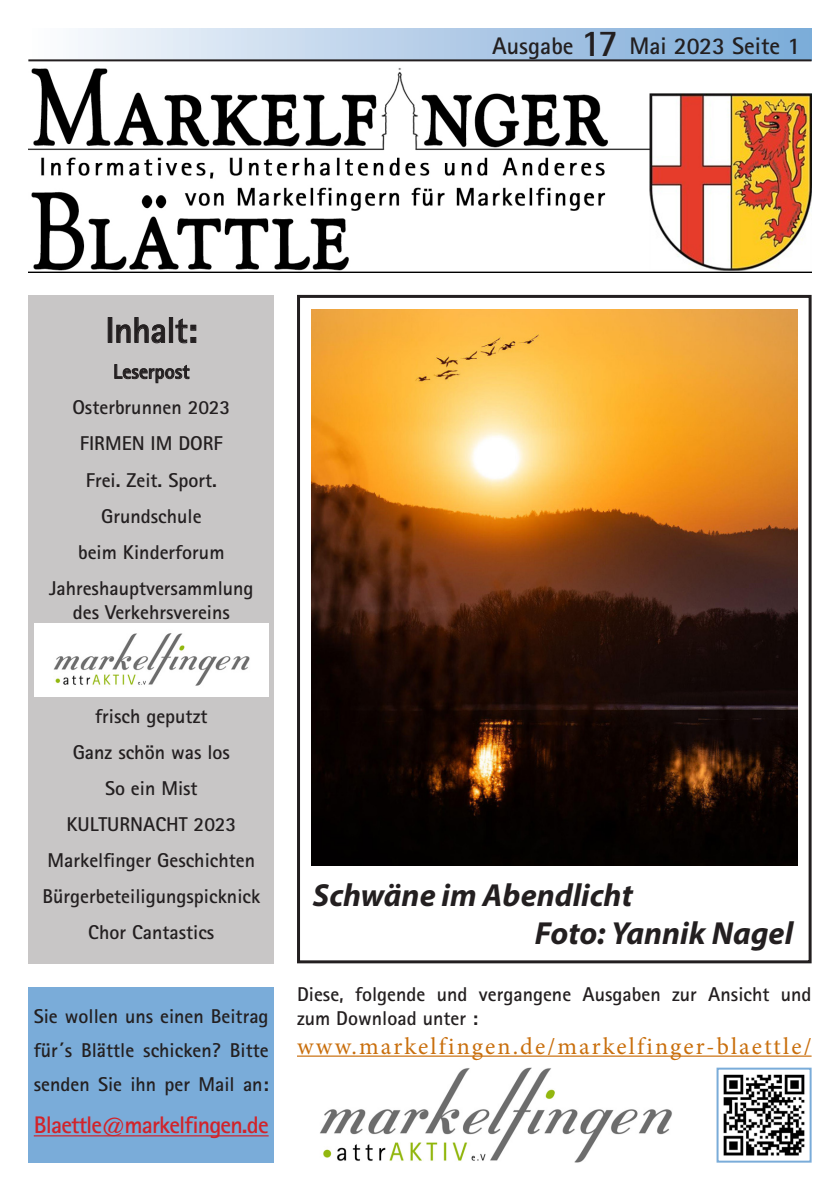
<style>
.page{position:relative;width:840px;height:1191px;background:#fff}
.page>*{position:absolute;margin:0;border:0;box-sizing:border-box;transform-origin:0 0}
.t1{font:700 36px "Rotis Sans Serif Std";letter-spacing:-.015em;color:#231f20}
.t2{font:italic 700 32px/38px "Myriad Pro";color:#231f20}
.t3{font:24px "Minion Pro";letter-spacing:.085em;color:#c96f0d}
.t4{font:700 24px "Rotis Sans Serif Std";letter-spacing:-.035em;color:#d1232a}
.t5{font:700 24px "Rotis Sans Serif Std";color:#231f20}
.t6{font:700 20px/34px "Rotis Sans Serif Std";color:#231f20;text-align:justify}
.s1{font-size:38px}
</style>
<div class="page">
<div style="left:28px;top:28px;width:783px;height:32px;background:linear-gradient(to right,#fafafd,#78a8d7)"></div>
<hr style="left:28px;top:59px;width:783px;height:2px;background:#231f20">
<img style="left:28px;top:68px;width:783px;height:204px">
<div style="left:28px;top:295px;width:246px;height:668px;background:#c8c6c6"></div>
<div style="left:28px;top:987px;width:246px;height:175px;background:#7aacd9"></div>
<hr style="left:34px;top:1135px;width:234px;height:1px;background:#d1232a">
<img style="left:320px;top:1067px;width:352px;height:95px">
<hr style="left:297px;top:1055px;width:514px;height:1px;background:#c96f0d">
<img style="left:723px;top:1074px;width:82px;height:82px">
<div style="left:716px;top:1067px;width:95px;height:95px;border:2px solid #7aacd9"></div>
<div style="left:297px;top:295px;width:514px;height:668px;border:3px solid #231f20"></div>
<div style="left:108px;top:317px;width:4px;height:25px;border:1px solid #231f20"></div>
<svg style="left:116px;top:317px;width:49px;height:27px"></svg>
<div style="left:169px;top:317px;width:3px;height:25px;border:1px solid #231f20"></div>
<svg style="left:175px;top:318px;width:21px;height:26px"></svg>
<svg style="left:114px;top:364px;width:76px;height:20px"></svg>
<img style="left:311px;top:309px;width:485px;height:557px">
<img style="left:35px;top:624px;width:233px;height:72px">
<p class="t5" style="left:492px;top:30px;width:309px">Ausgabe <span class="s1">17</span> Mai 2023 Seite 1</p>
<p class="t1" style="left:105px;top:307px;width:93px">Inhalt:</p>
<p class="t6" style="left:113px;top:354px;width:78px">Leserpost</p>
<p class="t6" style="left:72px;top:390px;width:159px">Osterbrunnen 2023</p>
<p class="t6" style="left:80px;top:426px;width:144px">FIRMEN IM DORF</p>
<p class="t6" style="left:86px;top:462px;width:133px">Frei. Zeit. Sport.</p>
<p class="t6" style="left:101px;top:498px;width:102px">Grundschule</p>
<p class="t6" style="left:78px;top:534px;width:148px">beim Kinderforum</p>
<p class="t6" style="left:49px;top:575px;width:206px;line-height:24px;text-align:center">Jahreshauptversammlung des Verkehrsvereins</p>
<p class="t6" style="left:95px;top:698px;width:114px">frisch geputzt</p>
<p class="t6" style="left:73px;top:734px;width:159px">Ganz schön was los</p>
<p class="t6" style="left:105px;top:770px;width:94px">So ein Mist</p>
<p class="t6" style="left:66px;top:806px;width:171px">KULTURNACHT 2023</p>
<p class="t6" style="left:47px;top:842px;width:209px">Markelfinger Geschichten</p>
<p class="t6" style="left:42px;top:878px;width:219px">Bürgerbeteiligungspicknick</p>
<p class="t6" style="left:88px;top:914px;width:127px">Chor Cantastics</p>
<p class="t6" style="left:34px;top:999px;width:236px">Sie wollen uns einen Beitrag für´s Blättle schicken? Bitte senden Sie ihn per Mail an:</p>
<p class="t4" style="left:34px;top:1110px;width:236px">Blaettle@markelfingen.de</p>
<p class="t2" style="left:534px;top:874px;width:259px;text-indent:-222px">Schwäne im Abendlicht<br>Foto: Yannik Nagel</p>
<p class="t6" style="left:297px;top:976px;width:516px">Diese, folgende und vergangene Ausgaben zur Ansicht und</p>
<p class="t6" style="left:297px;top:1000px;width:182px">zum Download unter :</p>
<p class="t3" style="left:297px;top:1030px;width:516px">www.markelfingen.de/markelfinger-blaettle/</p>
</div>
